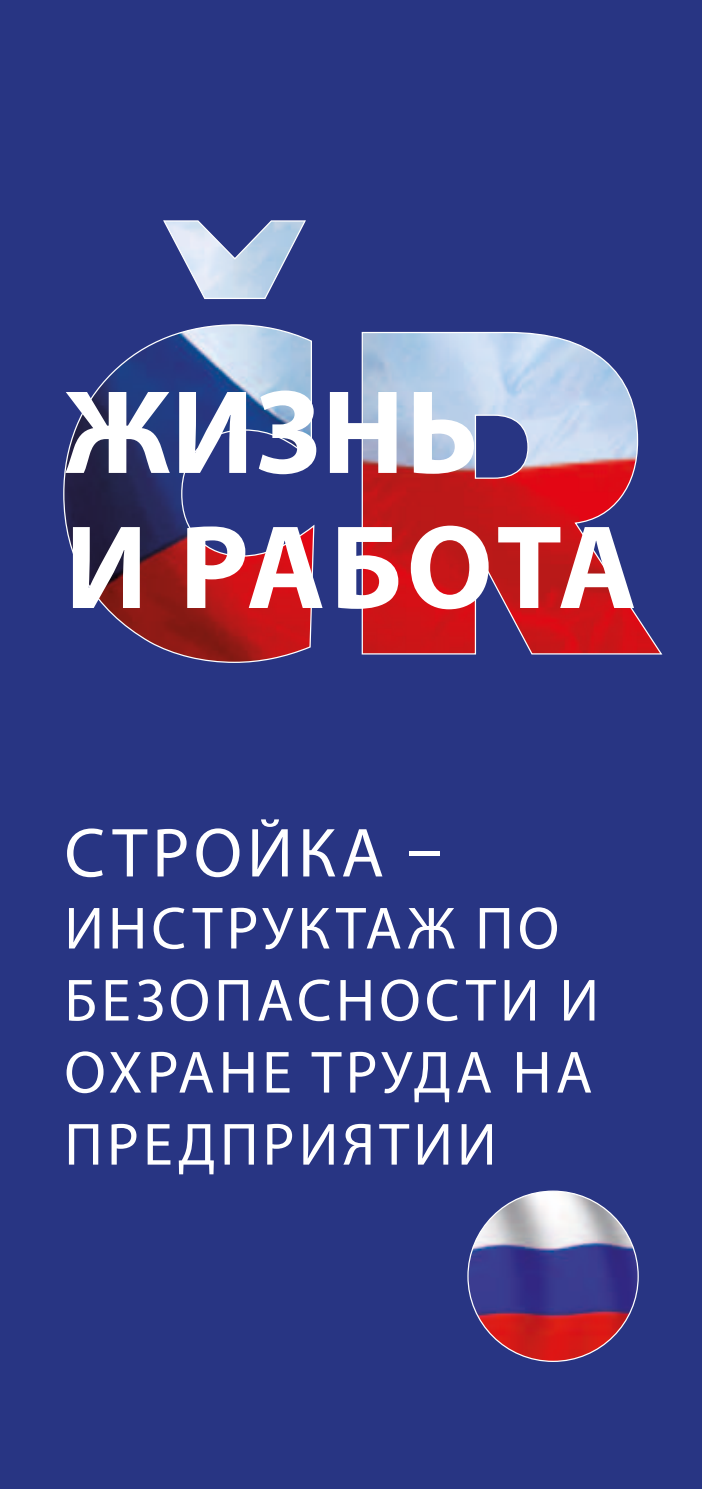
<style>
.page{position:relative;width:702px;height:1489px;background:#fff}
.page>*{position:absolute;margin:0;border:0;box-sizing:border-box;transform-origin:0 0}
.t1{font:700 120px/135px "Myriad Pro";letter-spacing:.01em;color:#fff}
.t2{font:70px "Myriad Pro";letter-spacing:.07em;color:#fff}
.t3{font:60px/72px "Myriad Pro";letter-spacing:.07em;color:#fff}
</style>
<div class="page">
<div style="left:0;top:0;width:702px;height:1488px;background:#283583"></div>
<svg style="left:63px;top:220px;width:600px;height:443px"></svg>
<img style="left:468px;top:1191px;width:170px;height:170px;border-radius:85px">
<h1 class="t1" style="left:65px;top:361px;width:573px">Жизнь<br>и работа</h1>
<p class="t2" style="left:64px;top:809px;width:379px">СТРОЙКА –</p>
<p class="t3" style="left:64px;top:891px;width:536px">ИНСТРУКТАЖ ПО<br>БЕЗОПАСНОСТИ И<br>ОХРАНЕ ТРУДА НА<br>ПРЕДПРИЯТИИ</p>
</div>
